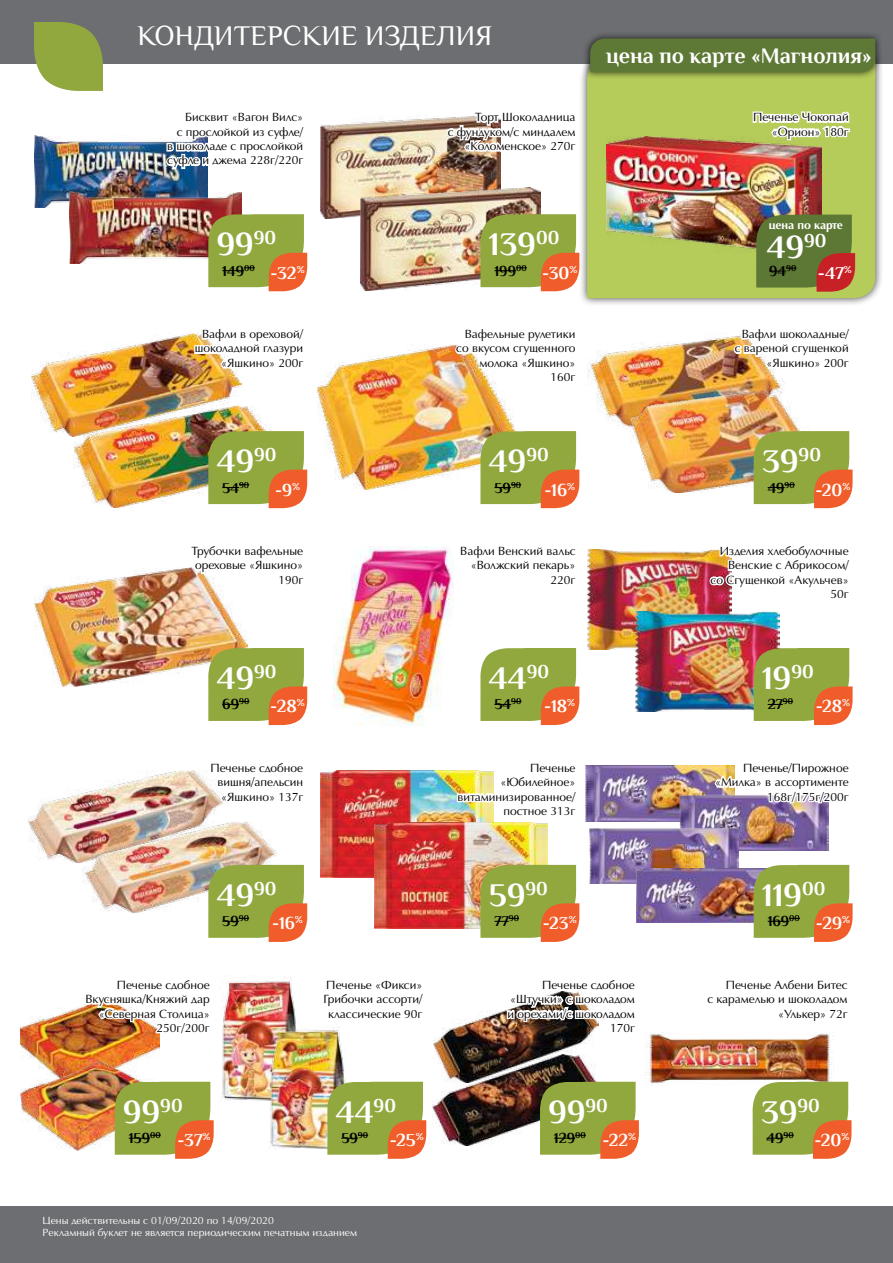
<style>
.page{position:relative;width:893px;height:1263px;background:#fff}
.page>*{position:absolute;margin:0;border:0;box-sizing:border-box;transform-origin:0 0}
.t1{font:700 33px "Philosopher";color:#fff}
.t2{font:28.5px "Philosopher";color:#fff}
.t3{font:700 22.2px "Philosopher";color:#fff}
.t4{font:700 18px "Philosopher";color:#fff}
.t5{font:700 15px "Philosopher";color:#000}
.t6{font:12px/14.4px "AG Opus C";color:#000;text-align:right}
.t7{font:700 12px "AG Opus C";color:#fff}
.t8{font:10.5px/12.6px "AG Opus C";color:#fff}
.t9{font:700 10.5px "Philosopher";color:#fff}
</style>
<div class="page">
<div style="left:0;top:0;width:893px;height:64px;background:#6d6e71"></div>
<div style="left:0;top:1206px;width:893px;height:57px;background:#6d6e71"></div>
<svg style="left:34px;top:22px;width:69px;height:69px;background:#96a950"></svg>
<div style="left:579px;top:50px;width:305px;height:256px;background:#000;opacity:.75"></div>
<div style="left:587px;top:80px;width:288px;height:218px;background:#b5cb5a"></div>
<div style="left:583px;top:32px;width:300px;height:48px;background:#000;opacity:.75"></div>
<div style="left:590px;top:38px;width:285px;height:34px;background:#5e7835"></div>
<img style="left:35px;top:135px;width:172px;height:72px">
<img style="left:320px;top:117px;width:181px;height:101px">
<img style="left:587px;top:337px;width:198px;height:92px">
<img style="left:31px;top:335px;width:211px;height:101px">
<img style="left:35px;top:568px;width:212px;height:118px">
<img style="left:334px;top:546px;width:120px;height:179px">
<img style="left:587px;top:549px;width:144px;height:101px">
<img style="left:28px;top:770px;width:187px;height:92px">
<img style="left:585px;top:766px;width:127px;height:55px">
<img style="left:679px;top:794px;width:149px;height:56px">
<img style="left:589px;top:826px;width:150px;height:57px">
<img style="left:637px;top:868px;width:117px;height:55px">
<img style="left:321px;top:771px;width:119px;height:106px">
<img style="left:635px;top:611px;width:144px;height:101px">
<img style="left:82px;top:822px;width:194px;height:92px">
<img style="left:20px;top:1011px;width:139px;height:49px">
<img style="left:20px;top:1060px;width:139px;height:90px">
<img style="left:220px;top:977px;width:75px;height:125px">
<img style="left:260px;top:1015px;width:86px;height:135px">
<img style="left:375px;top:822px;width:172px;height:107px">
<img style="left:433px;top:1010px;width:157px;height:44px">
<img style="left:433px;top:1054px;width:166px;height:91px">
<img style="left:647px;top:1033px;width:186px;height:51px">
<img style="left:69px;top:192px;width:172px;height:72px">
<img style="left:360px;top:187px;width:180px;height:103px">
<img style="left:630px;top:390px;width:170px;height:103px">
<img style="left:317px;top:345px;width:198px;height:144px">
<img style="left:73px;top:406px;width:199px;height:102px">
<img style="left:607px;top:136px;width:215px;height:117px">
<svg style="left:115px;top:1082px;width:99px;height:77px;background:#a89f48"></svg>
<svg style="left:327px;top:1082px;width:99px;height:77px;background:#a8a049"></svg>
<svg style="left:540px;top:1082px;width:99px;height:77px;background:#a59e47"></svg>
<svg style="left:752px;top:1082px;width:100px;height:77px;background:#aaa34d"></svg>
<img style="left:70px;top:998px;width:90px;height:39px">
<svg style="left:321px;top:1015px;width:25px;height:9px"></svg>
<img style="left:505px;top:991px;width:94px;height:44px">
<svg style="left:208px;top:214px;width:99px;height:77px;background:#a79e47"></svg>
<svg style="left:208px;top:431px;width:99px;height:77px;background:#a69e46"></svg>
<svg style="left:208px;top:648px;width:99px;height:77px;background:#a9a048"></svg>
<svg style="left:208px;top:865px;width:99px;height:77px;background:#a7a049"></svg>
<svg style="left:480px;top:214px;width:99px;height:77px;background:#a79f48"></svg>
<svg style="left:480px;top:431px;width:99px;height:77px;background:#a8a048"></svg>
<svg style="left:480px;top:648px;width:99px;height:77px;background:#a9a24b"></svg>
<svg style="left:480px;top:865px;width:99px;height:77px;background:#a9a048"></svg>
<svg style="left:754px;top:431px;width:99px;height:77px;background:#a9a049"></svg>
<svg style="left:754px;top:648px;width:99px;height:77px;background:#a99e48"></svg>
<svg style="left:754px;top:865px;width:99px;height:77px;background:#a8a14b"></svg>
<img style="left:150px;top:135px;width:58px;height:39px">
<img style="left:187px;top:333px;width:55px;height:40px">
<svg style="left:189px;top:567px;width:58px;height:20px"></svg>
<svg style="left:200px;top:770px;width:23px;height:40px"></svg>
<svg style="left:445px;top:116px;width:56px;height:39px"></svg>
<img style="left:450px;top:344px;width:65px;height:44px">
<svg style="left:445px;top:546px;width:9px;height:41px"></svg>
<img style="left:440px;top:770px;width:108px;height:54px">
<svg style="left:751px;top:109px;width:100px;height:35px"></svg>
<img style="left:727px;top:334px;width:58px;height:39px">
<svg style="left:708px;top:549px;width:24px;height:52px"></svg>
<svg style="left:712px;top:765px;width:117px;height:42px"></svg>
<svg style="left:756px;top:215px;width:99px;height:77px;background:#746c34"></svg>
<h2 class="t2" style="left:137px;top:20px;width:357px">КОНДИТЕРСКИЕ ИЗДЕЛИЯ</h2>
<h3 class="t3" style="left:606px;top:44px;width:267px">цена по карте «Магнолия»</h3>
<p class="t6" style="left:167px;top:110px;width:138px">Бисквит «Вагон Вилс»<br>с прослойкой из суфле/<br>в шоколаде с прослойкой суфле и джема 228г/220г</p>
<p class="t6" style="left:448px;top:110px;width:129px">Торт Шоколадница<br>с фундуком/с миндалем «Коломенское» 270г</p>
<p class="t6" style="left:753px;top:110px;width:97px">Печенье Чокопай «Орион» 180г</p>
<h1 class="t1" style="left:217px;top:227px;width:61px">99<sup>90</sup></h1>
<h3 class="t4" style="left:271px;top:263px;width:28px">-32</h3>
<p class="t5" style="left:222px;top:263px;width:34px">149<sup>00</sup></p>
<p class="t9" style="left:297px;top:264px;width:9px">%</p>
<h1 class="t1" style="left:489px;top:227px;width:72px">139<sup>00</sup></h1>
<h3 class="t4" style="left:542px;top:263px;width:29px">-30</h3>
<p class="t5" style="left:494px;top:263px;width:34px">199<sup>00</sup></p>
<p class="t9" style="left:569px;top:264px;width:9px">%</p>
<p class="t7" style="left:769px;top:218px;width:76px">цена по карте</p>
<h1 class="t1" style="left:767px;top:229px;width:61px">49<sup>90</sup></h1>
<h3 class="t4" style="left:818px;top:263px;width:27px">-47</h3>
<p class="t5" style="left:769px;top:263px;width:29px">94<sup>90</sup></p>
<p class="t9" style="left:844px;top:264px;width:9px">%</p>
<p class="t6" style="left:195px;top:327px;width:110px">Вафли в ореховой/ шоколадной глазури «Яшкино» 200г</p>
<p class="t6" style="left:456px;top:327px;width:121px">Вафельные рулетики со вкусом сгущенного молока «Яшкино»<br>160г</p>
<p class="t6" style="left:735px;top:327px;width:115px">Вафли шоколадные/ с вареной сгущенкой «Яшкино» 200г</p>
<h1 class="t1" style="left:217px;top:443px;width:61px">49<sup>90</sup></h1>
<p class="t5" style="left:222px;top:480px;width:28px">54<sup>90</sup></p>
<p class="t9" style="left:292px;top:480px;width:9px">%</p>
<h3 class="t4" style="left:275px;top:480px;width:19px">-9</h3>
<h1 class="t1" style="left:489px;top:443px;width:61px">49<sup>90</sup></h1>
<h3 class="t4" style="left:544px;top:480px;width:24px">-16</h3>
<p class="t5" style="left:494px;top:480px;width:28px">59<sup>90</sup></p>
<p class="t9" style="left:567px;top:480px;width:9px">%</p>
<h1 class="t1" style="left:762px;top:443px;width:60px">39<sup>90</sup></h1>
<h3 class="t4" style="left:815px;top:480px;width:29px">-20</h3>
<p class="t5" style="left:768px;top:480px;width:29px">49<sup>90</sup></p>
<p class="t9" style="left:842px;top:480px;width:9px">%</p>
<p class="t6" style="left:191px;top:544px;width:113px">Трубочки вафельные ореховые «Яшкино»<br>190г</p>
<p class="t6" style="left:460px;top:544px;width:117px">Вафли Венский вальс «Волжский пекарь»<br>220г</p>
<p class="t6" style="left:711px;top:544px;width:140px">Изделия хлебобулочные<br>Венские с Абрикосом/<br>со Сгущенкой «Акульчев»<br>50г</p>
<h1 class="t1" style="left:217px;top:660px;width:61px">49<sup>90</sup></h1>
<h3 class="t4" style="left:270px;top:697px;width:28px">-28</h3>
<p class="t5" style="left:222px;top:696px;width:28px">69<sup>90</sup></p>
<p class="t9" style="left:297px;top:697px;width:9px">%</p>
<h1 class="t1" style="left:489px;top:660px;width:62px">44<sup>90</sup></h1>
<h3 class="t4" style="left:544px;top:697px;width:24px">-18</h3>
<p class="t5" style="left:494px;top:696px;width:28px">54<sup>90</sup></p>
<p class="t9" style="left:567px;top:697px;width:9px">%</p>
<h1 class="t1" style="left:762px;top:660px;width:53px">19<sup>90</sup></h1>
<p class="t5" style="left:768px;top:696px;width:27px">27<sup>90</sup></p>
<p class="t9" style="left:842px;top:697px;width:9px">%</p>
<h3 class="t4" style="left:816px;top:697px;width:28px">-28</h3>
<p class="t6" style="left:217px;top:761px;width:87px;text-align:justify;text-indent:-7px">Печенье сдобное вишня/апельсин «Яшкино» 137г</p>
<p class="t6" style="left:457px;top:761px;width:120px">Печенье «Юбилейное» витаминизированное/ постное 313г</p>
<p class="t6" style="left:715px;top:761px;width:135px">Печенье/Пирожное «Милка» в ассортименте<br>168г/175г/200г</p>
<h1 class="t1" style="left:217px;top:877px;width:61px">49<sup>90</sup></h1>
<h3 class="t4" style="left:272px;top:914px;width:24px">-16</h3>
<p class="t5" style="left:222px;top:913px;width:28px">59<sup>90</sup></p>
<p class="t9" style="left:295px;top:914px;width:9px">%</p>
<h1 class="t1" style="left:489px;top:877px;width:60px">59<sup>90</sup></h1>
<h3 class="t4" style="left:543px;top:914px;width:27px">-23</h3>
<p class="t5" style="left:494px;top:913px;width:26px">77<sup>90</sup></p>
<p class="t9" style="left:569px;top:914px;width:9px">%</p>
<h1 class="t1" style="left:762px;top:877px;width:65px">119<sup>00</sup></h1>
<h3 class="t4" style="left:816px;top:914px;width:28px">-29</h3>
<p class="t5" style="left:768px;top:913px;width:34px">169<sup>00</sup></p>
<p class="t9" style="left:842px;top:914px;width:9px">%</p>
<p class="t6" style="left:85px;top:978px;width:126px">Печенье сдобное<br>Вкусняшка/Княжий дар «Северная Столица»<br>250г/200г</p>
<p class="t6" style="left:323px;top:978px;width:100px;text-align:center">Печенье «Фикси»<br>Грибочки ассорти/ классические 90г</p>
<p class="t6" style="left:507px;top:978px;width:129px">Печенье сдобное «Штучки» с шоколадом и орехами/с шоколадом<br>170г</p>
<p class="t6" style="left:707px;top:978px;width:142px">Печенье Албени Битес<br>с карамелью и шоколадом «Улькер» 72г</p>
<h1 class="t1" style="left:123px;top:1094px;width:61px">99<sup>90</sup></h1>
<h3 class="t4" style="left:178px;top:1131px;width:26px">-37</h3>
<p class="t5" style="left:129px;top:1130px;width:34px">159<sup>00</sup></p>
<p class="t9" style="left:203px;top:1131px;width:9px">%</p>
<h1 class="t1" style="left:336px;top:1094px;width:62px">44<sup>90</sup></h1>
<h3 class="t4" style="left:390px;top:1131px;width:28px">-25</h3>
<p class="t5" style="left:341px;top:1130px;width:28px">59<sup>90</sup></p>
<p class="t9" style="left:416px;top:1131px;width:9px">%</p>
<h1 class="t1" style="left:548px;top:1094px;width:61px">99<sup>90</sup></h1>
<h3 class="t4" style="left:602px;top:1131px;width:27px">-22</h3>
<p class="t5" style="left:554px;top:1130px;width:33px">129<sup>00</sup></p>
<p class="t9" style="left:628px;top:1131px;width:9px">%</p>
<h1 class="t1" style="left:761px;top:1094px;width:60px">39<sup>90</sup></h1>
<h3 class="t4" style="left:814px;top:1131px;width:29px">-20</h3>
<p class="t5" style="left:767px;top:1130px;width:29px">49<sup>90</sup></p>
<p class="t9" style="left:841px;top:1131px;width:9px">%</p>
<p class="t8" style="left:43px;top:1214px;width:316px">Цены действительны с 01/09/2020 по 14/09/2020<br>Рекламный буклет не является периодическим печатным изданием</p>
</div>
